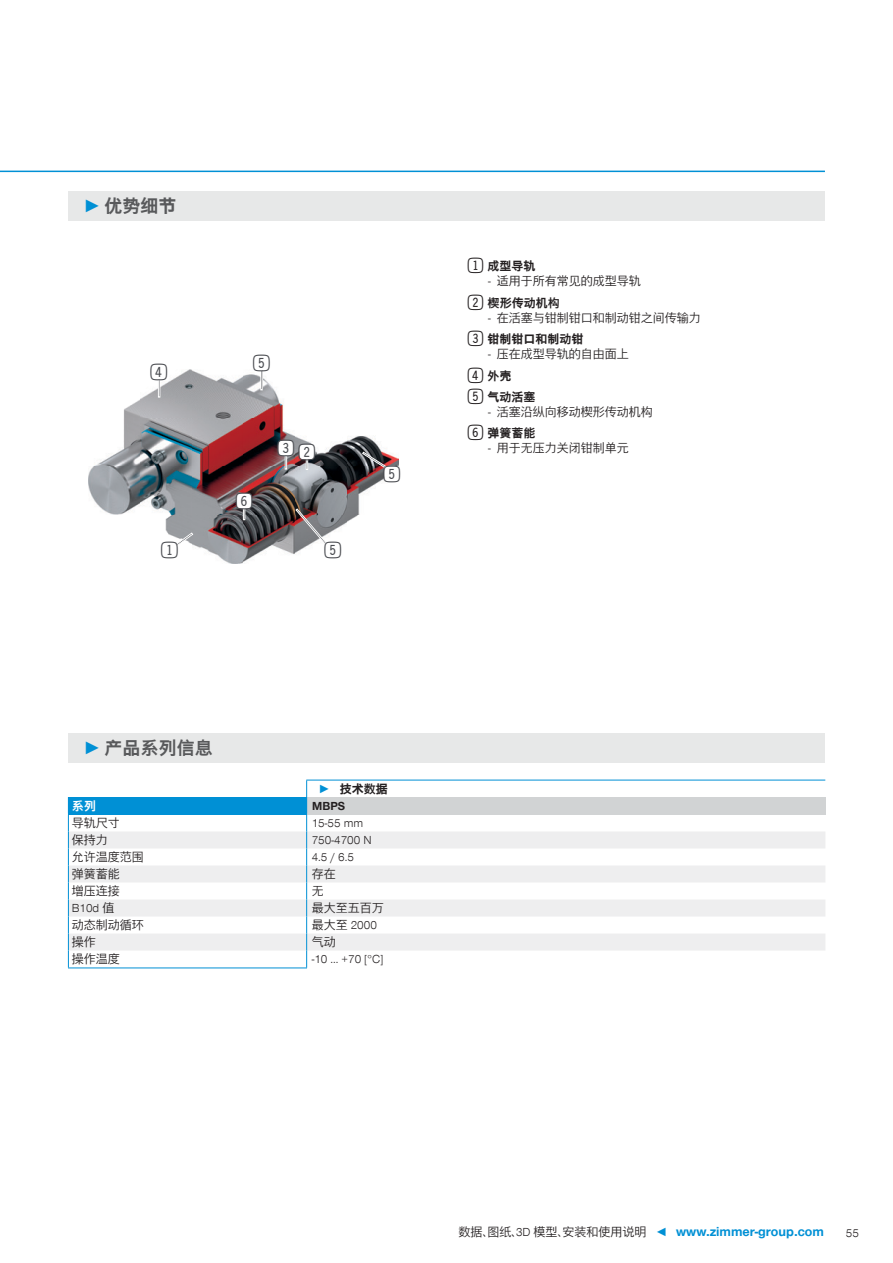
<style>
.page{position:relative;width:893px;height:1263px;background:#fff}
.page>*{position:absolute;margin:0;border:0;box-sizing:border-box;transform-origin:0 0}
.t1{font:27.6px "Double Digits Super Square";color:#494b50}
.t2{font:700 18px "Zimmer Group Sans Global";color:#58595b}
.t3{font:700 13.5px "Zimmer Group Sans Global";color:#0090d5}
.t4{font:300 12px/21.5px "Zimmer Group Sans Global";color:#231f20}
.t5{font:700 12px "Zimmer Group Sans Global";color:#231f20}
.t6{font:700 12px "Zimmer Group Sans Global";color:#fff}
.s1{font-family:"Zimmer Group Sans";color:#0090d5}
.s2{font-family:"Double Digits Super Square";font-weight:400;font-size:25.5px}
.s3{font-weight:700}
.s4{color:#0090d5}
.s5{font-weight:300;font-size:12px;color:#231f20}
.s6{font-weight:300;font-size:12px}
</style>
<div class="page">
<img style="left:89px;top:370px;width:310px;height:194px">
<svg style="left:176px;top:533px;width:17px;height:13px"></svg>
<div style="left:162px;top:543px;width:15px;height:15px;background:#fff;border-radius:50%"></div>
<div style="left:278px;top:440px;width:16px;height:16px;background:#fff;border-radius:50%"></div>
<svg style="left:285px;top:456px;width:2px;height:13px"></svg>
<div style="left:151px;top:364px;width:16px;height:16px;background:#fff;border-radius:50%"></div>
<svg style="left:158px;top:379px;width:2px;height:18px"></svg>
<div style="left:299px;top:444px;width:16px;height:15px;background:#fff;border-radius:50%"></div>
<svg style="left:306px;top:459px;width:2px;height:11px"></svg>
<svg style="left:261px;top:370px;width:1px;height:20px"></svg>
<div style="left:384px;top:466px;width:15px;height:15px;background:#fff;border-radius:50%"></div>
<svg style="left:362px;top:452px;width:24px;height:16px"></svg>
<div style="left:325px;top:542px;width:16px;height:15px;background:#fff;border-radius:50%"></div>
<svg style="left:296px;top:508px;width:31px;height:36px"></svg>
<div style="left:236px;top:493px;width:16px;height:15px;background:#fff;border-radius:50%"></div>
<svg style="left:243px;top:508px;width:2px;height:12px"></svg>
<hr style="left:0;top:171px;width:825px;height:1px;background:#0090d5">
<div style="left:68px;top:191px;width:757px;height:30px;background:#e7e8e8"></div>
<div style="left:68px;top:733px;width:757px;height:30px;background:#e7e8e8"></div>
<hr style="left:306px;top:780px;width:519px;height:1px;background:#0090d5">
<div style="left:68px;top:797px;width:239px;height:17px;background:#0090d5"></div>
<div style="left:307px;top:797px;width:518px;height:17px;background:#d1d3d4"></div>
<svg style="left:69px;top:831px;width:756px;height:119px;fill:#eeeeef"></svg>
<hr style="left:68px;top:967px;width:239px;height:1px;background:#0090d5">
<hr style="left:68px;top:814px;width:239px;height:1px;background:#0090d5">
<svg style="left:68px;top:815px;width:1px;height:152px"></svg>
<svg style="left:306px;top:780px;width:1px;height:187px"></svg>
<h2 class="t2" style="left:83px;top:195px;width:95px"><span class="s1">►</span> 优势细节</h2>
<h1 class="t1" style="left:151px;top:360px;width:23px">4</h1>
<h1 class="t1" style="left:161px;top:538px;width:23px">1</h1>
<h1 class="t1" style="left:253px;top:351px;width:23px">5</h1>
<h1 class="t1" style="left:236px;top:489px;width:23px">6</h1>
<h1 class="t1" style="left:278px;top:436px;width:23px">3</h1>
<h1 class="t1" style="left:299px;top:440px;width:23px">2</h1>
<h1 class="t1" style="left:324px;top:538px;width:23px">5</h1>
<h1 class="t1" style="left:383px;top:462px;width:23px">5</h1>
<p class="t5" style="left:468px;top:259px;width:69px"><span class="s2">1</span>成型导轨</p>
<p class="t4" style="left:468px;top:271px;width:174px;text-indent:20px">- 适用于所有常见的成型导轨<br><span class="s2">2</span><span class="s3">楔形传动机构</span></p>
<p class="t4" style="left:468px;top:307px;width:234px;text-indent:20px">- 在活塞与钳制钳口和制动钳之间传输力<br><span class="s2">3</span><span class="s3">钳制钳口和制动钳</span></p>
<p class="t4" style="left:468px;top:343px;width:162px;text-indent:20px">- 压在成型导轨的自由面上<br><span class="s2">4</span><span class="s3">外壳<br></span><span class="s2">5</span><span class="s3">气动活塞</span></p>
<p class="t4" style="left:468px;top:401px;width:186px;text-indent:20px">- 活塞沿纵向移动楔形传动机构<br><span class="s2">6</span><span class="s3">弹簧蓄能</span></p>
<p class="t4" style="left:488px;top:437px;width:142px">- 用于无压力关闭钳制单元</p>
<h2 class="t2" style="left:83px;top:738px;width:131px"><span class="s1">►</span> 产品系列信息</h2>
<p class="t5" style="left:319px;top:781px;width:71px"><span class="s4">►</span> 技术数据</p>
<p class="t6" style="left:72px;top:798px;width:26px">系列</p>
<p class="t5" style="left:312px;top:798px;width:34px">MBPS</p>
<p class="t4" style="left:72px;top:812px;width:49px">导轨尺寸</p>
<p class="t4" style="left:312px;top:812px;width:53px">15-55 mm</p>
<p class="t4" style="left:72px;top:829px;width:37px">保持力</p>
<p class="t4" style="left:312px;top:829px;width:61px">750-4700 N</p>
<p class="t4" style="left:72px;top:846px;width:73px">允许温度范围</p>
<p class="t4" style="left:312px;top:846px;width:44px">4.5 / 6.5</p>
<p class="t4" style="left:72px;top:863px;width:49px">弹簧蓄能</p>
<p class="t4" style="left:312px;top:863px;width:25px">存在</p>
<p class="t4" style="left:72px;top:880px;width:49px">增压连接</p>
<p class="t4" style="left:312px;top:880px;width:13px">无</p>
<p class="t4" style="left:72px;top:897px;width:44px">B10d 值</p>
<p class="t4" style="left:312px;top:897px;width:73px">最大至五百万</p>
<p class="t4" style="left:72px;top:914px;width:73px">动态制动循环</p>
<p class="t4" style="left:312px;top:914px;width:67px">最大至 2000</p>
<p class="t4" style="left:72px;top:931px;width:25px">操作</p>
<p class="t4" style="left:312px;top:931px;width:25px">气动</p>
<p class="t4" style="left:72px;top:948px;width:49px">操作温度</p>
<p class="t4" style="left:312px;top:948px;width:73px">-10 ... +70 [°C]</p>
<p class="t3" style="left:459px;top:1224px;width:367px"><span class="s5">数据、图纸、3D 模型、安装和使用说明</span> <span class="s6">◄</span> www.zimmer-group.com</p>
<p class="t4" style="left:846px;top:1222px;width:15px">55</p>
</div>
